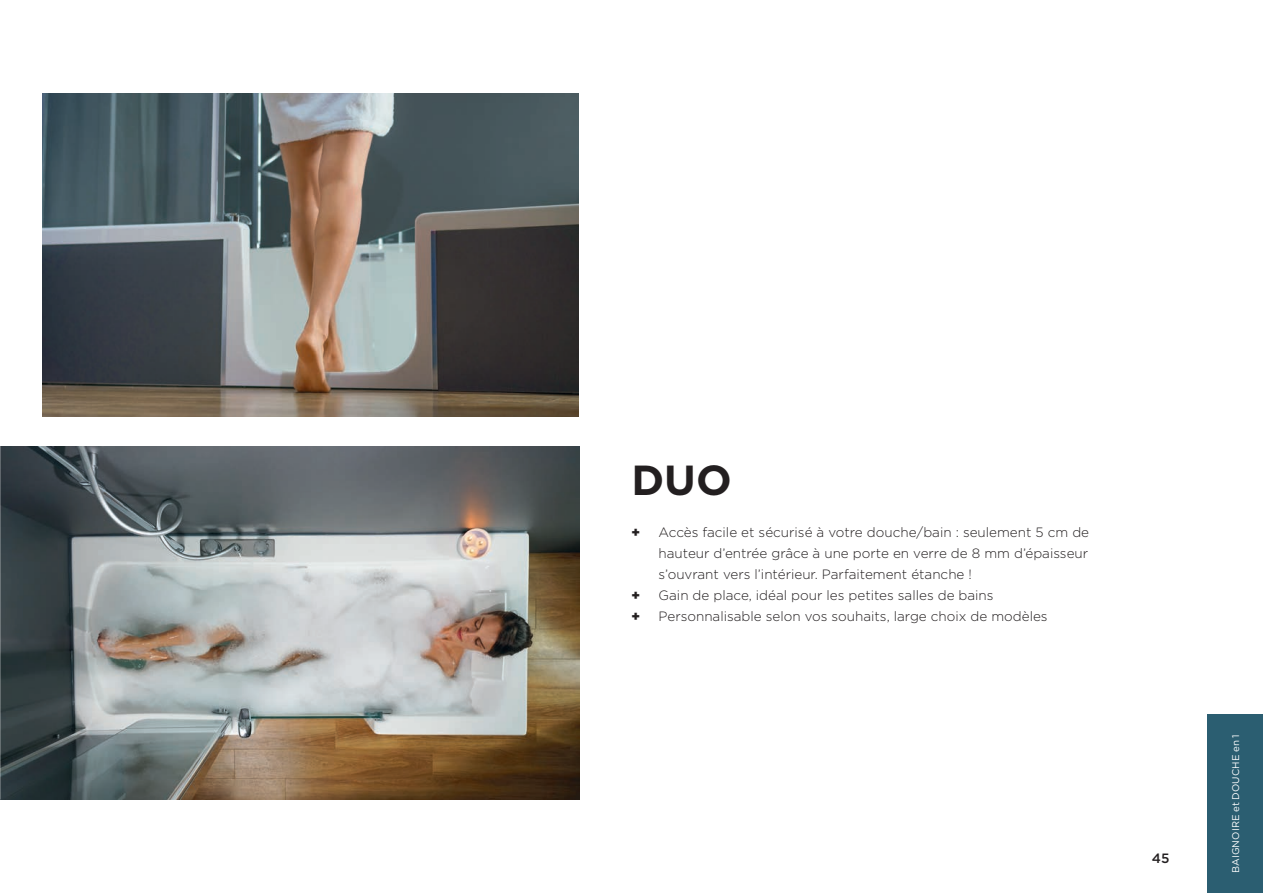
<style>
.page{position:relative;width:1263px;height:893px;background:#fff}
.page>*{position:absolute;margin:0;border:0;box-sizing:border-box;transform-origin:0 0}
.t1{font:700 42px "Gotham";color:#231f20}
.t2{font:300 13.5px "Gotham";color:#231f20}
.t3{font:900 13.5px "Gotham";color:#231f20}
.t4{font:500 13.5px "Gotham";color:#231f20}
.t5{font:9.75px "Gotham";letter-spacing:.01em;color:#fff}
</style>
<div class="page">
<div style="left:1208px;top:714px;width:55px;height:179px;background:#2b5e71"></div>
<img style="left:1px;top:446px;width:579px;height:353px">
<img style="left:43px;top:94px;width:535px;height:323px">
<img style="left:0;top:93px;width:1px;height:706px">
<p class="t1" style="left:631px;top:452px;width:102px">DUO</p>
<p class="t3" style="left:631px;top:523px;width:10px">+</p>
<p class="t2" style="left:658px;top:524px;width:432px">Accès facile et sécurisé à votre douche/bain : seulement 5 cm de</p>
<p class="t2" style="left:658px;top:545px;width:431px">hauteur d’entrée grâce à une porte en verre de 8 mm d’épaisseur</p>
<p class="t2" style="left:658px;top:566px;width:315px">s’ouvrant vers l’intérieur. Parfaitement étanche !</p>
<p class="t3" style="left:631px;top:586px;width:10px">+</p>
<p class="t2" style="left:658px;top:587px;width:337px">Gain de place, idéal pour les petites salles de bains</p>
<p class="t3" style="left:631px;top:607px;width:10px">+</p>
<p class="t2" style="left:658px;top:608px;width:391px">Personnalisable selon vos souhaits, large choix de modèles</p>
<p class="t4" style="left:1152px;top:850px;width:19px">45</p>
<p class="t5" style="left:1229px;top:873px;width:140px;rotate:-90deg">BAIGNOIRE et DOUCHE en 1</p>
</div>
